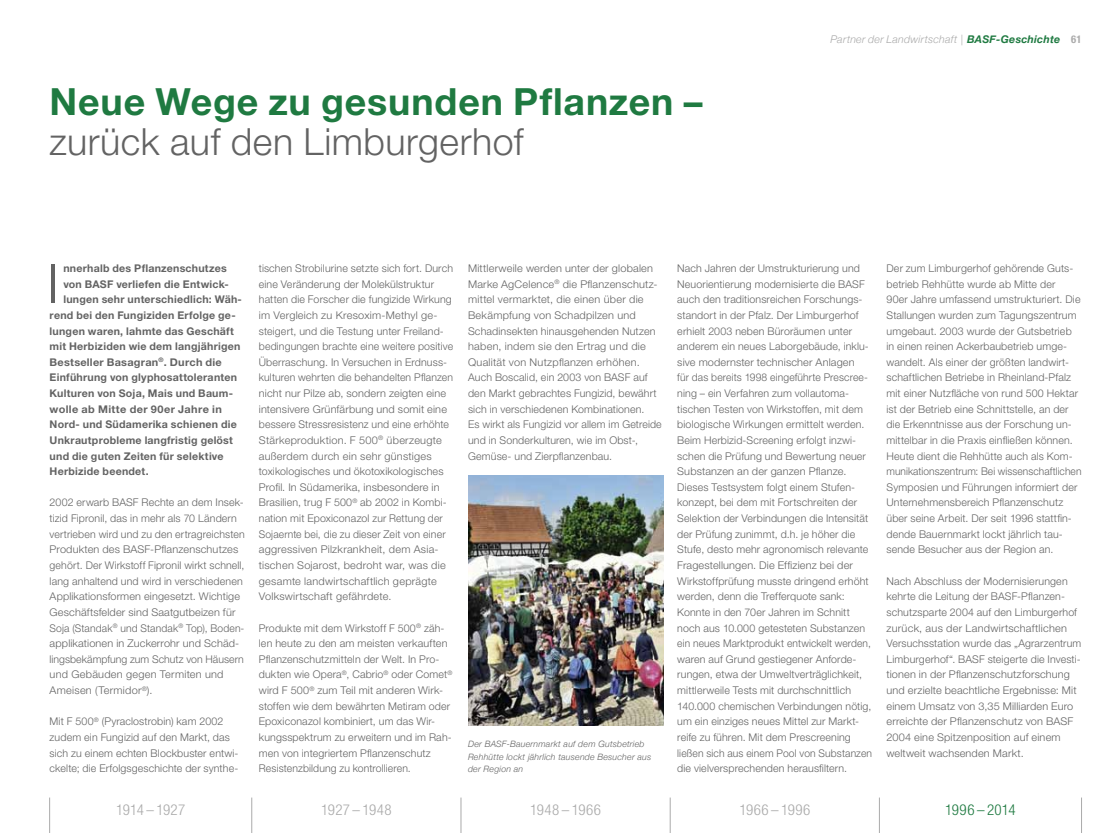
<style>
.page{position:relative;width:1117px;height:833px;background:#fff}
.page>*{position:absolute;margin:0;border:0;box-sizing:border-box;transform-origin:0 0}
.t1{font:300 54.38px "Helvetica Neue LT Std";color:#636363}
.t2{font:700 37.5px "Helvetica Neue LT Std";letter-spacing:.02em;color:#1f7a41}
.t3{font:300 37.5px "Helvetica Neue LT Std";letter-spacing:.015em;color:#636363}
.t4{font:300 condensed 15px "Helvetica Neue LT Std";letter-spacing:.02em;color:#aaa}
.t5{font:300 condensed 15px "Helvetica Neue LT Std";letter-spacing:-.015em;color:#aaa}
.t6{font:300 condensed 15px "Helvetica Neue LT Std";letter-spacing:.015em;color:#1f7a41}
.t7{font:300 10.62px/15.6px "Helvetica Neue LT Std";letter-spacing:.015em;color:#636363}
.t8{font:700 10.62px "Helvetica Neue LT Std";letter-spacing:.02em;color:#636363}
.t9{font:italic 300 10.62px "Helvetica Neue";letter-spacing:.025em;color:#aaa}
.t10{font:700 condensed 10.62px "Helvetica Neue LT Std";color:#aaa}
.t11{font:italic 300 8.75px/12.5px "Helvetica Neue";letter-spacing:.025em;color:#636363}
.s1{font-weight:700;color:#1f7a41}
</style>
<div class="page">
<img style="left:468px;top:475px;width:195px;height:250px">
<hr style="left:49px;top:797px;width:1px;height:36px;background:#aaa">
<hr style="left:251px;top:797px;width:1px;height:36px;background:#aaa">
<hr style="left:460px;top:797px;width:1px;height:36px;background:#aaa">
<hr style="left:669px;top:797px;width:1px;height:36px;background:#aaa">
<hr style="left:878px;top:797px;width:1px;height:36px;background:#aaa">
<hr style="left:1080px;top:797px;width:1px;height:36px;background:#aaa">
<h2 class="t2" style="left:50px;top:79px;width:654px">Neue Wege zu gesunden Pflanzen –</h2>
<h2 class="t3" style="left:50px;top:119px;width:475px">zurück auf den Limburgerhof</h2>
<p class="t9" style="left:830px;top:32px;width:231px">Partner der Landwirtschaft | <span class="s1">BASF-Geschichte</span></p>
<p class="t10" style="left:1070px;top:32px;width:12px">61</p>
<h1 class="t1" style="left:47px;top:251px;width:14px">I</h1>
<p class="t8" style="left:63px;top:262px;width:165px">nnerhalb des Pflanzenschutzes</p>
<p class="t8" style="left:63px;top:277px;width:167px">von BASF verliefen die Entwick-</p>
<p class="t8" style="left:63px;top:293px;width:180px">lungen sehr unterschiedlich: Wäh-</p>
<p class="t8" style="left:50px;top:308px;width:187px">rend bei den Fungiziden Erfolge ge-</p>
<p class="t8" style="left:50px;top:324px;width:186px">lungen waren, lahmte das Geschäft</p>
<p class="t8" style="left:50px;top:340px;width:192px">mit Herbiziden wie dem langjährigen</p>
<p class="t8" style="left:50px;top:355px;width:174px">Bestseller Basagran<sup>®</sup>. Durch die</p>
<p class="t8" style="left:50px;top:371px;width:189px">Einführung von glyphosattoleranten</p>
<p class="t8" style="left:50px;top:387px;width:185px">Kulturen von Soja, Mais und Baum-</p>
<p class="t8" style="left:50px;top:402px;width:174px">wolle ab Mitte der 90er Jahre in</p>
<p class="t8" style="left:50px;top:418px;width:189px">Nord- und Südamerika schienen die</p>
<p class="t8" style="left:50px;top:433px;width:185px">Unkrautprobleme langfristig gelöst</p>
<p class="t8" style="left:50px;top:449px;width:175px">und die guten Zeiten für selektive</p>
<p class="t8" style="left:50px;top:465px;width:100px">Herbizide beendet.</p>
<p class="t7" style="left:50px;top:494px;width:196px">2002 erwarb BASF Rechte an dem Insek&shy;tizid Fipronil, das in mehr als 70 Ländern vertrieben wird und zu den ertragreichsten Produkten des BASF-Pflanzenschutzes gehört. Der Wirkstoff Fipronil wirkt schnell, lang anhaltend und wird in verschiedenen Applikationsformen eingesetzt. Wichtige Geschäftsfelder sind Saatgutbeizen für Soja (Standak<sup>®</sup> und Standak<sup>®</sup> Top), Boden&shy;applikationen in Zuckerrohr und Schäd&shy;lingsbekämpfung zum Schutz von Häusern und Gebäuden gegen Termiten und Ameisen (Termidor<sup>®</sup>).</p>
<p class="t7" style="left:50px;top:713px;width:190px">Mit F 500<sup>®</sup> (Pyraclostrobin) kam 2002 zudem ein Fungizid auf den Markt, das sich zu einem echten Blockbuster entwi&shy;ckelte; die Erfolgsgeschichte der synthe-</p>
<p class="t7" style="left:259px;top:260px;width:196px">tischen Strobilurine setzte sich fort. Durch eine Veränderung der Molekülstruktur hatten die Forscher die fungizide Wirkung im Vergleich zu Kresoxim-Methyl ge&shy;steigert, und die Testung unter Freiland&shy;bedingungen brachte eine weitere positive Überraschung. In Versuchen in Erdnuss&shy;kulturen wehrten die behandelten Pflanzen nicht nur Pilze ab, sondern zeigten eine intensivere Grünfärbung und somit eine bessere Stressresistenz und eine erhöhte Stärkeproduktion. F 500<sup>®</sup> überzeugte außerdem durch ein sehr günstiges toxikologisches und ökotoxikologisches Profil. In Südamerika, insbesondere in Brasilien, trug F 500<sup>®</sup> ab 2002 in Kombi&shy;nation mit Epoxiconazol zur Rettung der Sojaernte bei, die zu dieser Zeit von einer aggressiven Pilzkrankheit, dem Asia&shy;tischen Sojarost, bedroht war, was die gesamte landwirtschaftlich geprägte Volkswirtschaft gefährdete.</p>
<p class="t7" style="left:259px;top:619px;width:195px">Produkte mit dem Wirkstoff F 500<sup>®</sup> zäh&shy;len heute zu den am meisten verkauften Pflanzenschutzmitteln der Welt. In Pro&shy;dukten wie Opera<sup>®</sup>, Cabrio<sup>®</sup> oder Comet<sup>® </sup>wird F 500<sup>®</sup> zum Teil mit anderen Wirk&shy;stoffen wie dem bewährten Metiram oder Epoxiconazol kombiniert, um das Wir&shy;kungsspektrum zu erweitern und im Rah&shy;men von integriertem Pflanzenschutz Resistenzbildung zu kontrollieren.</p>
<p class="t7" style="left:468px;top:260px;width:195px">Mittlerweile werden unter der globalen Marke AgCelence<sup>®</sup> die Pflanzenschutz&shy;mittel vermarktet, die einen über die Bekämpfung von Schadpilzen und Schadinsekten hinausgehenden Nutzen haben, indem sie den Ertrag und die Qualität von Nutzpflanzen erhöhen.<br>Auch Boscalid, ein 2003 von BASF auf den Markt gebrachtes Fungizid, bewährt sich in verschiedenen Kombinationen.<br>Es wirkt als Fungizid vor allem im Getreide und in Sonderkulturen, wie im Obst-, Gemüse- und Zierpflanzenbau.</p>
<p class="t7" style="left:677px;top:260px;width:196px">Nach Jahren der Umstrukturierung und Neuorientierung modernisierte die BASF auch den traditionsreichen Forschungs&shy;standort in der Pfalz. Der Limburgerhof erhielt 2003 neben Büroräumen unter anderem ein neues Laborgebäude, inklu&shy;sive modernster technischer Anlagen<br>für das bereits 1998 eingeführte Prescree&shy;ning – ein Verfahren zum vollautoma&shy;tischen Testen von Wirkstoffen, mit dem biologische Wirkungen ermittelt werden.<br>Beim Herbizid-Screening erfolgt inzwi&shy;schen die Prüfung und Bewertung neuer Substanzen an der ganzen Pflanze.<br>Dieses Testsystem folgt einem Stufen&shy;konzept, bei dem mit Fortschreiten der Selektion der Verbindungen die Intensität der Prüfung zunimmt, d.h. je höher die Stufe, desto mehr agronomisch relevante Fragestellungen. Die Effizienz bei der Wirkstoffprüfung musste dringend erhöht werden, denn die Trefferquote sank:<br>Konnte in den 70er Jahren im Schnitt noch aus 10.000 getesteten Substanzen ein neues Marktprodukt entwickelt werden, waren auf Grund gestiegener Anforde&shy;rungen, etwa der Umweltverträglichkeit, mittlerweile Tests mit durchschnittlich 140.000 chemischen Verbindungen nötig, um ein einziges neues Mittel zur Markt&shy;reife zu führen. Mit dem Prescreening ließen sich aus einem Pool von Substanzen die vielversprechenden herausfiltern.</p>
<p class="t7" style="left:886px;top:260px;width:196px">Der zum Limburgerhof gehörende Guts&shy;betrieb Rehhütte wurde ab Mitte der<br>90er Jahre umfassend umstrukturiert. Die Stallungen wurden zum Tagungszentrum umgebaut. 2003 wurde der Gutsbetrieb in einen reinen Ackerbaubetrieb umge&shy;wandelt. Als einer der größten landwirt&shy;schaftlichen Betriebe in Rheinland-Pfalz mit einer Nutzfläche von rund 500 Hektar ist der Betrieb eine Schnittstelle, an der die Erkenntnisse aus der Forschung un&shy;mittelbar in die Praxis einfließen können.<br>Heute dient die Rehhütte auch als Kom&shy;munikationszentrum: Bei wissenschaftlichen Symposien und Führungen informiert der Unternehmensbereich Pflanzenschutz über seine Arbeit. Der seit 1996 stattfin&shy;dende Bauernmarkt lockt jährlich tau&shy;sende Besucher aus der Region an.</p>
<p class="t7" style="left:886px;top:573px;width:196px">Nach Abschluss der Modernisierungen kehrte die Leitung der BASF-Pflanzen&shy;schutzsparte 2004 auf den Limburgerhof zurück, aus der Landwirtschaftlichen Versuchsstation wurde das „Agrarzentrum Limburgerhof“. BASF steigerte die Investi&shy;tionen in der Pflanzenschutzforschung und erzielte beachtliche Ergebnisse: Mit einem Umsatz von 3,35 Milliarden Euro erreichte der Pflanzenschutz von BASF 2004 eine Spitzenposition auf einem weltweit wachsenden Markt.</p>
<p class="t11" style="left:468px;top:737px;width:185px">Der BASF-Bauernmarkt auf dem Gutsbetrieb<br>Rehhütte lockt jährlich tausende Besucher aus der Region an</p>
<h3 class="t5" style="left:116px;top:801px;width:71px">1914 – 1927</h3>
<h3 class="t4" style="left:321px;top:801px;width:72px">1927 – 1948</h3>
<h3 class="t4" style="left:530px;top:801px;width:72px">1948 – 1966</h3>
<h3 class="t4" style="left:739px;top:801px;width:72px">1966 – 1996</h3>
<h3 class="t6" style="left:945px;top:801px;width:72px">1996 – 2014</h3>
</div>
